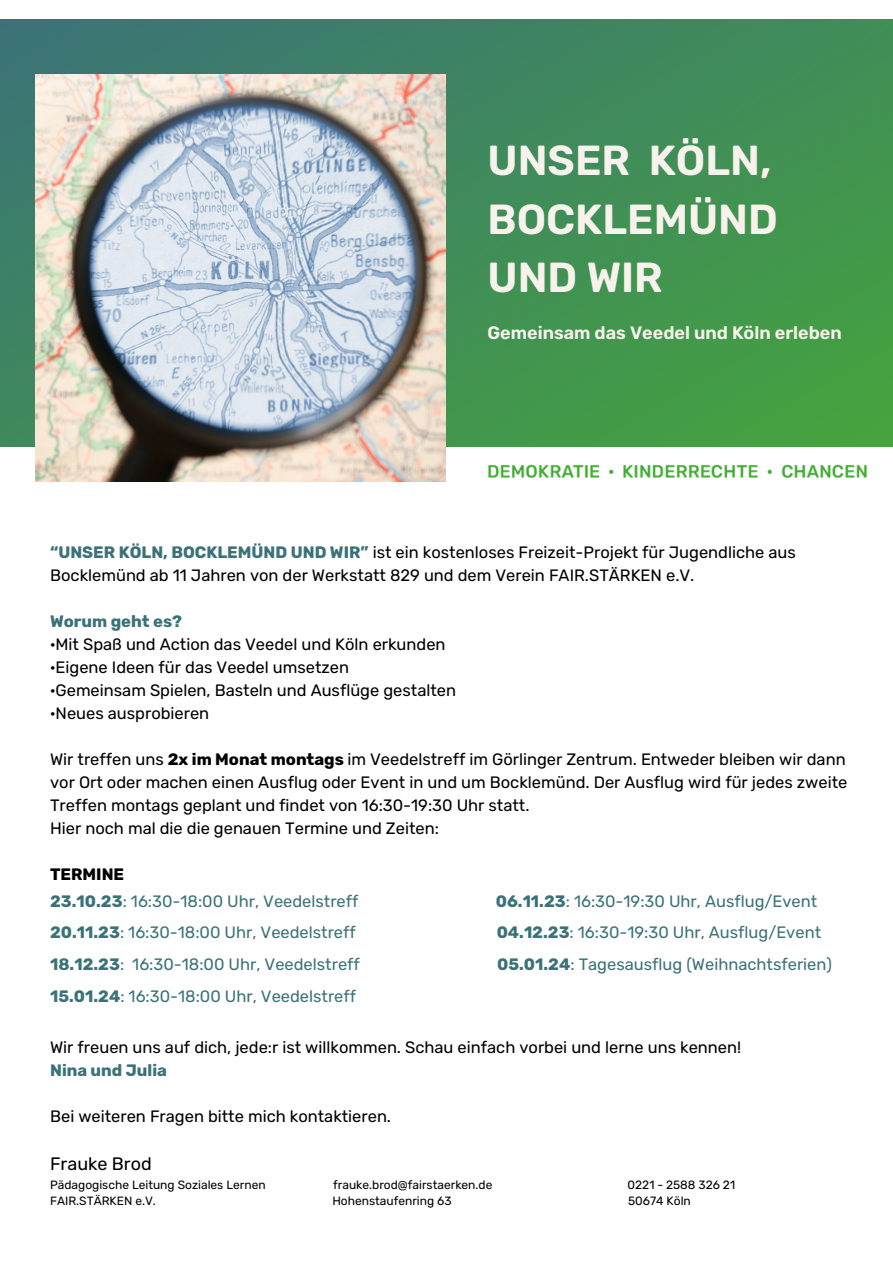
<style>
.page{position:relative;width:893px;height:1264px;background:#fff}
.page>*{position:absolute;margin:0;border:0;box-sizing:border-box;transform-origin:0 0}
.t1{font:600 42px "Rubik";color:#f7f3ec}
.t2{font:600 18px "Rubik";color:#f7f3ec}
.t3{font:18px "Rubik";color:#000}
.t4{font:16.5px/23px "Rubik";color:#000}
.t5{font:16.5px "Rubik";color:#3b7278}
.t6{font:700 16.5px "Rubik";color:#3b7278}
.t7{font:700 16.5px "Rubik";color:#000}
.t8{font:12px "Rubik";color:#000}
.s1{font-weight:700;color:#3b7278}
.s2{font-weight:700}
</style>
<div class="page">
<svg style="left:0;top:20px;width:892px;height:427px;fill:#419055"></svg>
<img style="left:35px;top:75px;width:411px;height:407px">
<img style="left:488px;top:464px;width:380px;height:14px">
<p class="t1" style="left:487px;top:136px;width:285px">UNSER KÖLN,</p>
<p class="t1" style="left:487px;top:194px;width:292px">BOCKLEMÜND</p>
<p class="t1" style="left:487px;top:253px;width:177px">UND WIR</p>
<p class="t2" style="left:487px;top:322px;width:356px">Gemeinsam das Veedel und Köln erleben</p>
<p class="t4" style="left:50px;top:540px;width:747px"><span class="s1">“UNSER KÖLN, BOCKLEMÜND UND WIR”</span> ist ein kostenloses Freizeit-Projekt für Jugendliche aus<br>Bocklemünd ab 11 Jahren von der Werkstatt 829 und dem Verein FAIR.STÄRKEN e.V.</p>
<p class="t6" style="left:50px;top:611px;width:133px">Worum geht es?</p>
<p class="t4" style="left:50px;top:632px;width:397px">·Mit Spaß und Action das Veedel und Köln erkunden</p>
<p class="t4" style="left:50px;top:655px;width:300px">·Eigene Ideen für das Veedel umsetzen</p>
<p class="t4" style="left:50px;top:678px;width:407px">·Gemeinsam Spielen, Basteln und Ausflüge gestalten</p>
<p class="t4" style="left:50px;top:701px;width:161px">·Neues ausprobieren</p>
<p class="t4" style="left:50px;top:747px;width:798px;text-align:justify">Wir treffen uns <span class="s2">2x im Monat montags</span> im Veedelstreff im Görlinger Zentrum. Entweder bleiben wir dann vor Ort oder machen einen Ausflug oder Event in und um Bocklemünd. Der Ausflug wird für jedes zweite Treffen montags geplant und findet von 16:30-19:30 Uhr statt.</p>
<p class="t4" style="left:50px;top:816px;width:390px">Hier noch mal die die genauen Termine und Zeiten:</p>
<p class="t7" style="left:50px;top:864px;width:76px">TERMINE</p>
<p class="t5" style="left:50px;top:891px;width:310px"><span class="s2">23.10.23</span>: 16:30-18:00 Uhr, Veedelstreff</p>
<p class="t5" style="left:496px;top:891px;width:323px"><span class="s2">06.11.23</span>: 16:30-19:30 Uhr, Ausflug/Event</p>
<p class="t5" style="left:50px;top:923px;width:307px"><span class="s2">20.11.23</span>: 16:30-18:00 Uhr, Veedelstreff</p>
<p class="t5" style="left:496px;top:923px;width:326px"><span class="s2">04.12.23</span>: 16:30-19:30 Uhr, Ausflug/Event</p>
<p class="t5" style="left:50px;top:955px;width:311px"><span class="s2">18.12.23</span>: 16:30-18:00 Uhr, Veedelstreff</p>
<p class="t5" style="left:497px;top:955px;width:336px"><span class="s2">05.01.24</span>: Tagesausflug (Weihnachtsferien)</p>
<p class="t5" style="left:50px;top:987px;width:307px"><span class="s2">15.01.24</span>: 16:30-18:00 Uhr, Veedelstreff</p>
<p class="t4" style="left:50px;top:1036px;width:692px">Wir freuen uns auf dich, jede:r ist willkommen. Schau einfach vorbei und lerne uns kennen!</p>
<p class="t6" style="left:50px;top:1060px;width:118px">Nina und Julia</p>
<p class="t4" style="left:50px;top:1105px;width:342px">Bei weiteren Fragen bitte mich kontaktieren.</p>
<p class="t3" style="left:50px;top:1153px;width:103px">Frauke Brod</p>
<p class="t8" style="left:50px;top:1178px;width:217px">Pädagogische Leitung Soziales Lernen</p>
<p class="t8" style="left:333px;top:1178px;width:161px">frauke.brod@fairstaerken.de</p>
<p class="t8" style="left:627px;top:1178px;width:109px">0221 - 2588 326 21</p>
<p class="t8" style="left:50px;top:1194px;width:107px">FAIR.STÄRKEN e.V.</p>
<p class="t8" style="left:332px;top:1194px;width:121px">Hohenstaufenring 63</p>
<p class="t8" style="left:628px;top:1194px;width:64px">50674 Köln</p>
</div>
